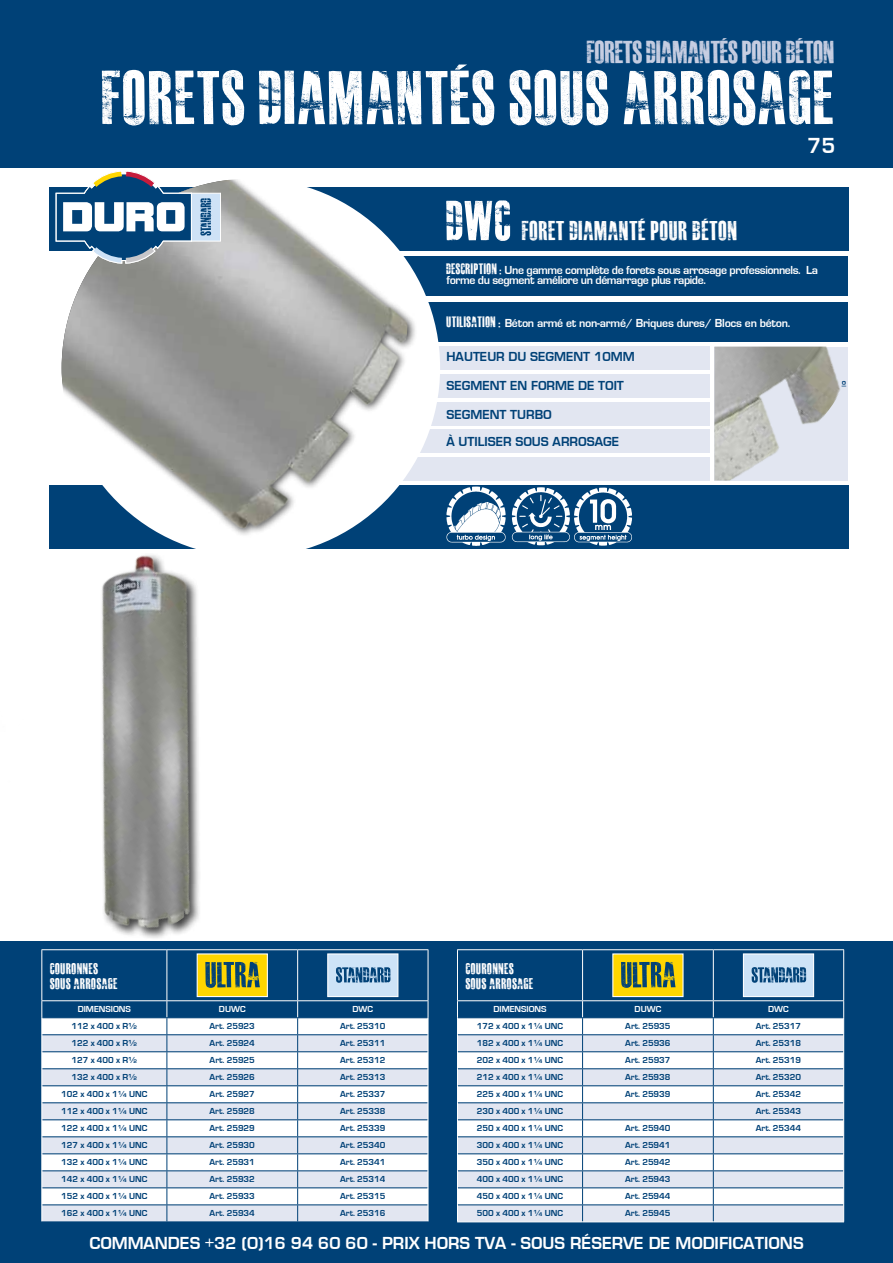
<style>
.page{position:relative;width:893px;height:1263px;background:#fff}
.page>*{position:absolute;margin:0;border:0;box-sizing:border-box;transform-origin:0 0}
.t1{font:75px "MASTERPLANCOMPLETE";color:#fff}
.t2{font:31.5px "MASTERPLANCOMPLETE";letter-spacing:-.03em;color:#c7cee2}
.t3{font:27px "MASTERPLANCOMPLETE";color:#fff}
.t4{font:22.5px "Eurose";color:#fff}
.t5{font:18px "Eurose";color:#fff}
.t6{font:15.45px/15.5px "MASTERPLANCOMPLETE";letter-spacing:.005em;color:#fff}
.t7{font:13.5px/28.7px "Eurose";color:#004177}
.t8{font:12px/10.5px "Eurose";letter-spacing:-.035em;color:#fff}
.t9{font:700 9px "Eurostile";color:#004177}
.t10{font:700 9px "Eurostile";color:#fff}
.s1{font-size:55.5px}
.s2{font-family:"MASTERPLANCOMPLETE";font-size:15px}
</style>
<div class="page">
<div style="left:0;top:942px;width:893px;height:321px;background:#004177"></div>
<div style="left:0;top:0;width:893px;height:168px;background:#004177"></div>
<div style="left:298px;top:457px;width:412px;height:23px;background:#e2e6f1"></div>
<div style="left:298px;top:429px;width:412px;height:24px;background:#e2e6f1"></div>
<div style="left:298px;top:402px;width:412px;height:23px;background:#e2e6f1"></div>
<div style="left:298px;top:374px;width:412px;height:24px;background:#e2e6f1"></div>
<div style="left:298px;top:347px;width:412px;height:23px;background:#e2e6f1"></div>
<div style="left:298px;top:302px;width:550px;height:40px;background:#004177"></div>
<div style="left:298px;top:256px;width:550px;height:40px;background:#004177"></div>
<svg style="left:49px;top:485px;width:799px;height:64px;background:#1a5585"></svg>
<div style="left:49px;top:187px;width:799px;height:64px;background:#004177"></div>
<div style="left:62px;top:179px;width:356px;height:359px;background:#000;opacity:.75"></div>
<img style="left:62px;top:179px;width:350px;height:356px">
<img style="left:446px;top:486px;width:30px;height:39px">
<img style="left:512px;top:487px;width:28px;height:40px">
<img style="left:714px;top:347px;width:134px;height:133px">
<img style="left:574px;top:488px;width:30px;height:37px">
<svg style="left:56px;top:171px;width:136px;height:92px"></svg>
<div style="left:191px;top:193px;width:30px;height:48px;background:#cee2f6;border:1px solid #fff"></div>
<svg style="left:200px;top:198px;width:11px;height:37px"></svg>
<hr style="left:298px;top:949px;width:130px;height:1px;background:#fff">
<svg style="left:41px;top:950px;width:388px;height:271px"></svg>
<hr style="left:457px;top:949px;width:126px;height:1px;background:#fff">
<hr style="left:583px;top:949px;width:130px;height:1px;background:#fff">
<hr style="left:713px;top:949px;width:131px;height:1px;background:#fff">
<hr style="left:457px;top:1221px;width:126px;height:1px;background:#fff">
<hr style="left:583px;top:1221px;width:130px;height:1px;background:#fff">
<hr style="left:713px;top:1221px;width:131px;height:1px;background:#fff">
<svg style="left:457px;top:950px;width:387px;height:271px"></svg>
<img style="left:0;top:539px;width:322px;height:415px">
<h2 class="t2" style="left:587px;top:37px;width:250px">FORETS DIAMANTÉS POUR BÉTON</h2>
<h1 class="t1" style="left:102px;top:60px;width:735px">FORETS DIAMANTÉS SOUS ARROSAGE</h1>
<h3 class="t3" style="left:446px;top:217px;width:293px"><span class="s1">DWC</span> FORET DIAMANTÉ POUR BÉTON</h3>
<h3 class="t4" style="left:808px;top:134px;width:29px">75</h3>
<h3 class="t8" style="left:446px;top:264px;width:373px"><span class="s2">DESCRIPTION ;</span> Une gamme complète de forets sous arrosage professionnels. La forme du segment améliore un démarrage plus rapide.</h3>
<h3 class="t8" style="left:446px;top:317px;width:345px"><span class="s2">UTILISATION ;</span> Béton armé et non-armé/ Briques dures/ Blocs en béton.</h3>
<h3 class="t7" style="left:446px;top:343px;width:190px">HAUTEUR DU SEGMENT 10MM<br>SEGMENT EN FORME DE TOIT</h3>
<h3 class="t7" style="left:446px;top:400px;width:107px">SEGMENT TURBO</h3>
<h3 class="t7" style="left:446px;top:428px;width:174px">À UTILISER SOUS ARROSAGE</h3>
<h3 class="t7" style="left:840px;top:371px;width:10px">º</h3>
<h3 class="t6" style="left:50px;top:960px;width:69px">COURONNES<br>SOUS ARROSAGE</h3>
<p class="t10" style="left:78px;top:1004px;width:55px">DIMENSIONS</p>
<p class="t10" style="left:219px;top:1004px;width:28px">DUWC</p>
<p class="t10" style="left:353px;top:1004px;width:22px">DWC</p>
<p class="t9" style="left:71px;top:1021px;width:67px">112 x 400 x R½</p>
<p class="t9" style="left:210px;top:1021px;width:47px">Art. 25923</p>
<p class="t9" style="left:340px;top:1021px;width:47px">Art. 25310</p>
<p class="t9" style="left:71px;top:1038px;width:67px">122 x 400 x R½</p>
<p class="t9" style="left:210px;top:1038px;width:47px">Art. 25924</p>
<p class="t9" style="left:340px;top:1038px;width:47px">Art. 25311</p>
<p class="t9" style="left:71px;top:1055px;width:67px">127 x 400 x R½</p>
<p class="t9" style="left:210px;top:1055px;width:47px">Art. 25925</p>
<p class="t9" style="left:340px;top:1055px;width:47px">Art. 25312</p>
<p class="t9" style="left:71px;top:1072px;width:67px">132 x 400 x R½</p>
<p class="t9" style="left:210px;top:1072px;width:47px">Art. 25926</p>
<p class="t9" style="left:340px;top:1072px;width:47px">Art. 25313</p>
<p class="t9" style="left:61px;top:1089px;width:88px">102 x 400 x 1¼ UNC</p>
<p class="t9" style="left:210px;top:1089px;width:47px">Art. 25927</p>
<p class="t9" style="left:340px;top:1089px;width:47px">Art. 25337</p>
<p class="t9" style="left:61px;top:1106px;width:88px">112 x 400 x 1¼ UNC</p>
<p class="t9" style="left:210px;top:1106px;width:47px">Art. 25928</p>
<p class="t9" style="left:340px;top:1106px;width:47px">Art. 25338</p>
<p class="t9" style="left:61px;top:1123px;width:88px">122 x 400 x 1¼ UNC</p>
<p class="t9" style="left:210px;top:1123px;width:47px">Art. 25929</p>
<p class="t9" style="left:340px;top:1123px;width:47px">Art. 25339</p>
<p class="t9" style="left:61px;top:1140px;width:88px">127 x 400 x 1¼ UNC</p>
<p class="t9" style="left:210px;top:1140px;width:47px">Art. 25930</p>
<p class="t9" style="left:340px;top:1140px;width:47px">Art. 25340</p>
<p class="t9" style="left:61px;top:1157px;width:88px">132 x 400 x 1¼ UNC</p>
<p class="t9" style="left:210px;top:1157px;width:47px">Art. 25931</p>
<p class="t9" style="left:340px;top:1157px;width:47px">Art. 25341</p>
<p class="t9" style="left:61px;top:1174px;width:88px">142 x 400 x 1¼ UNC</p>
<p class="t9" style="left:210px;top:1174px;width:47px">Art. 25932</p>
<p class="t9" style="left:340px;top:1174px;width:47px">Art. 25314</p>
<p class="t9" style="left:61px;top:1191px;width:88px">152 x 400 x 1¼ UNC</p>
<p class="t9" style="left:210px;top:1191px;width:47px">Art. 25933</p>
<p class="t9" style="left:340px;top:1191px;width:47px">Art. 25315</p>
<p class="t9" style="left:61px;top:1208px;width:88px">162 x 400 x 1¼ UNC</p>
<p class="t9" style="left:210px;top:1208px;width:47px">Art. 25934</p>
<p class="t9" style="left:340px;top:1208px;width:47px">Art. 25316</p>
<h3 class="t6" style="left:466px;top:960px;width:69px">COURONNES<br>SOUS ARROSAGE</h3>
<p class="t10" style="left:493px;top:1004px;width:55px">DIMENSIONS</p>
<p class="t10" style="left:635px;top:1004px;width:28px">DUWC</p>
<p class="t10" style="left:768px;top:1004px;width:22px">DWC</p>
<p class="t9" style="left:477px;top:1021px;width:88px">172 x 400 x 1¼ UNC</p>
<p class="t9" style="left:625px;top:1021px;width:47px">Art. 25935</p>
<p class="t9" style="left:756px;top:1021px;width:47px">Art. 25317</p>
<p class="t9" style="left:477px;top:1038px;width:88px">182 x 400 x 1¼ UNC</p>
<p class="t9" style="left:625px;top:1038px;width:47px">Art. 25936</p>
<p class="t9" style="left:756px;top:1038px;width:47px">Art. 25318</p>
<p class="t9" style="left:477px;top:1055px;width:88px">202 x 400 x 1¼ UNC</p>
<p class="t9" style="left:625px;top:1055px;width:47px">Art. 25937</p>
<p class="t9" style="left:756px;top:1055px;width:47px">Art. 25319</p>
<p class="t9" style="left:477px;top:1072px;width:88px">212 x 400 x 1¼ UNC</p>
<p class="t9" style="left:625px;top:1072px;width:47px">Art. 25938</p>
<p class="t9" style="left:756px;top:1072px;width:47px">Art. 25320</p>
<p class="t9" style="left:477px;top:1089px;width:88px">225 x 400 x 1¼ UNC</p>
<p class="t9" style="left:625px;top:1089px;width:47px">Art. 25939</p>
<p class="t9" style="left:756px;top:1089px;width:47px">Art. 25342</p>
<p class="t9" style="left:477px;top:1106px;width:88px">230 x 400 x 1¼ UNC</p>
<p class="t9" style="left:756px;top:1106px;width:47px">Art. 25343</p>
<p class="t9" style="left:477px;top:1123px;width:88px">250 x 400 x 1¼ UNC</p>
<p class="t9" style="left:625px;top:1123px;width:47px">Art. 25940</p>
<p class="t9" style="left:756px;top:1123px;width:47px">Art. 25344</p>
<p class="t9" style="left:477px;top:1140px;width:88px">300 x 400 x 1¼ UNC</p>
<p class="t9" style="left:625px;top:1140px;width:47px">Art. 25941</p>
<p class="t9" style="left:477px;top:1157px;width:88px">350 x 400 x 1¼ UNC</p>
<p class="t9" style="left:625px;top:1157px;width:47px">Art. 25942</p>
<p class="t9" style="left:477px;top:1174px;width:88px">400 x 400 x 1¼ UNC</p>
<p class="t9" style="left:625px;top:1174px;width:47px">Art. 25943</p>
<p class="t9" style="left:477px;top:1191px;width:88px">450 x 400 x 1¼ UNC</p>
<p class="t9" style="left:625px;top:1191px;width:47px">Art. 25944</p>
<p class="t9" style="left:477px;top:1208px;width:88px">500 x 400 x 1¼ UNC</p>
<p class="t9" style="left:625px;top:1208px;width:47px">Art. 25945</p>
<h3 class="t5" style="left:89px;top:1233px;width:716px">COMMANDES +32 (0)16 94 60 60 - PRIX HORS TVA - SOUS RÉSERVE DE MODIFICATIONS</h3>
</div>
